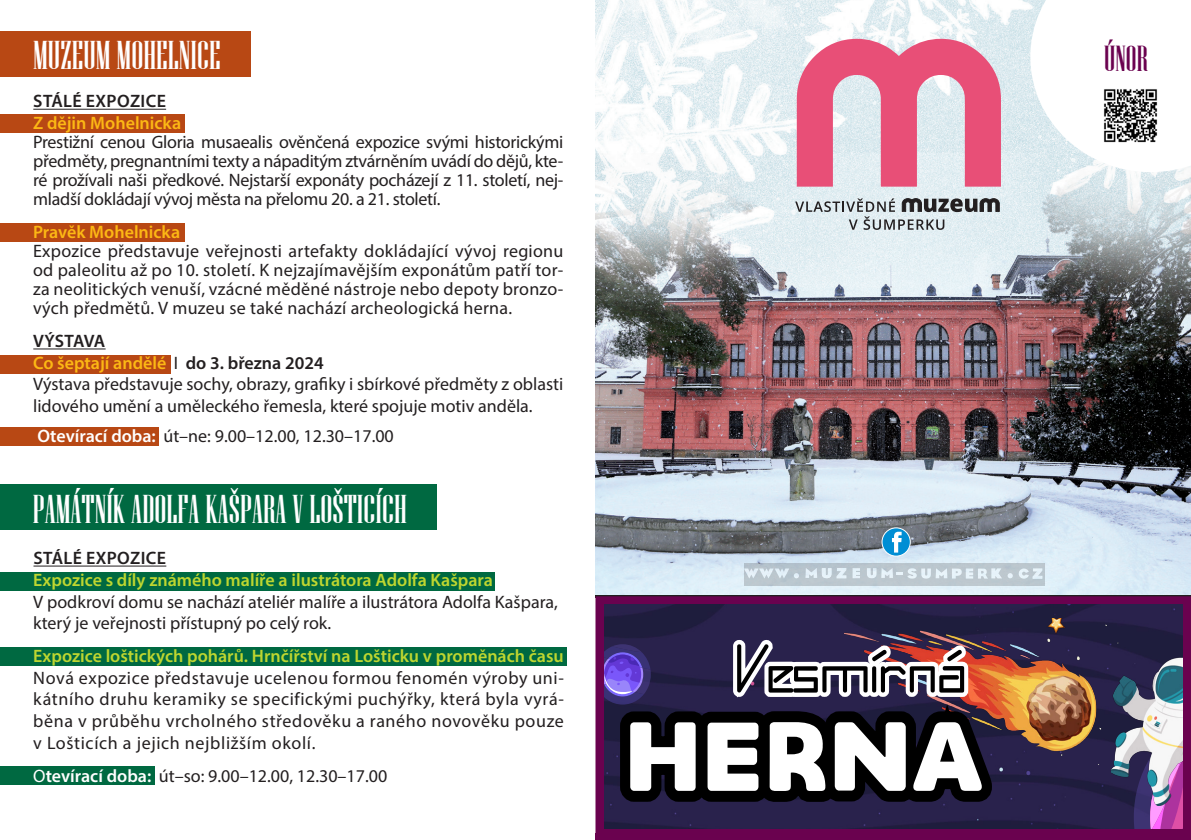
<style>
.page{position:relative;width:1191px;height:840px;background:#fff}
.page>*{position:absolute;margin:0;border:0;box-sizing:border-box;transform-origin:0 0}
.t1{font:98px "Aquino Demo";letter-spacing:-.005em;color:#fff;scale:.94 1}
.t2{font:81.6px "Andromeda CE";color:#000;scale:.94 1}
.t3{font:40px "Niagara Solid";color:#fff}
.t4{font:40px "Inge Upright";color:#fff}
.t5{font:36px "Niagara Solid";color:#6a024f}
.t6{font:18px/19px "Myriad Pro";color:#231f20;text-align:justify}
.t7{font:600 18px "Myriad Pro";color:#bed630}
.t8{font:600 18px "Myriad Pro";color:#fcb814}
.t9{font:600 18px "Myriad Pro";letter-spacing:.02em;color:#231f20}
.t10{font:600 18px "Myriad Pro";letter-spacing:-.02em;color:#231f20}
.s1{font-weight:400;color:#231f20}
.s2{color:#231f20}
.s3{font-weight:600;color:#fff}
.s4{color:#fff}
</style>
<div class="page">
<div style="left:0;top:426px;width:159px;height:19px;background:#b84814"></div>
<div style="left:0;top:354px;width:170px;height:19px;background:#b84814"></div>
<div style="left:0;top:223px;width:184px;height:18px;background:#b84814"></div>
<div style="left:0;top:766px;width:154px;height:18px;background:#006941"></div>
<img style="left:595px;top:0;width:596px;height:594px">
<div style="left:0;top:115px;width:184px;height:18px;background:#b84814"></div>
<div style="left:0;top:484px;width:437px;height:45px;background:#006941"></div>
<div style="left:0;top:571px;width:494px;height:19px;background:#006941"></div>
<div style="left:0;top:647px;width:566px;height:18px;background:#006941"></div>
<hr style="left:33px;top:565px;width:133px;height:1px;background:#231f20">
<div style="left:0;top:31px;width:251px;height:45px;background:#b84814"></div>
<hr style="left:33px;top:109px;width:133px;height:1px;background:#231f20">
<hr style="left:33px;top:348px;width:73px;height:1px;background:#231f20">
<div style="left:595px;top:596px;width:596px;height:243px;border:12px solid #6a024f"></div>
<div style="left:595px;top:832px;width:596px;height:7px;background:#6a024f"></div>
<div style="left:1179px;top:597px;width:12px;height:242px;background:#6a024f"></div>
<svg style="left:796px;top:39px;width:205px;height:147px;background:#e58fa8"></svg>
<svg style="left:795px;top:197px;width:205px;height:33px;background:#b4bcc0"></svg>
<svg style="left:1030px;top:0;width:161px;height:172px"></svg>
<img style="left:1101px;top:86px;width:58px;height:58px">
<div style="left:744px;top:562px;width:300px;height:23px;background:#bbc7ce"></div>
<svg style="left:744px;top:568px;width:55px;height:10px"></svg>
<svg style="left:852px;top:568px;width:8px;height:10px"></svg>
<svg style="left:805px;top:568px;width:41px;height:10px"></svg>
<svg style="left:867px;top:568px;width:145px;height:10px"></svg>
<svg style="left:1018px;top:568px;width:24px;height:10px"></svg>
<svg style="left:882px;top:527px;width:28px;height:29px"></svg>
<div style="left:881px;top:527px;width:29px;height:29px;border:1px solid #fff;border-radius:50%"></div>
<svg style="left:892px;top:531px;width:9px;height:21px"></svg>
<img style="left:604px;top:604px;width:578px;height:224px">
<img style="left:844px;top:618px;width:280px;height:146px">
<svg style="left:1133px;top:804px;width:49px;height:24px"></svg>
<svg style="left:604px;top:634px;width:398px;height:186px;background:#372f41"></svg>
<img style="left:1111px;top:637px;width:71px;height:167px">
<p class="t3" style="left:33px;top:34px;width:189px">MUZEUM MOHELNICE</p>
<p class="t9" style="left:33px;top:90px;width:134px">STÁLÉ EXPOZICE</p>
<p class="t8" style="left:33px;top:111px;width:149px">Z dějin Mohelnicka</p>
<p class="t6" style="left:33px;top:132px;width:532px">Prestižní cenou Gloria musaealis ověnčená expozice svými historickými předměty, pregnantními texty a nápaditým ztvárněním uvádí do dějů, kte&shy;ré prožívali naši předkové. Nejstarší exponáty pocházejí z 11. století, nej&shy;mladší dokládají vývoj města na přelomu 20. a 21. století.</p>
<p class="t8" style="left:33px;top:220px;width:148px">Pravěk Mohelnicka</p>
<p class="t6" style="left:33px;top:241px;width:532px">Expozice představuje veřejnosti artefakty dokládající vývoj regionu od paleolitu až po 10. století. K nejzajímavějším exponátům patří tor&shy;za neolitických venuší, vzácné měděné nástroje nebo depoty bronzo&shy;vých předmětů. V muzeu se také nachází archeologická herna.</p>
<p class="t10" style="left:33px;top:329px;width:74px">VÝSTAVA</p>
<p class="t8" style="left:33px;top:351px;width:292px">Co šeptají andělé <span class="s1">I</span> <span class="s2">do 3. března 2024</span></p>
<p class="t6" style="left:33px;top:373px;width:532px;line-height:21.6px">Výstava představuje sochy, obrazy, grafiky i sbírkové předměty z oblasti lidového umění a uměleckého řemesla, které spojuje motiv anděla.</p>
<p class="t6" style="left:37px;top:426px;width:358px"><span class="s3">Otevírací doba:</span> út–ne: 9.00–12.00, 12.30–17.00</p>
<p class="t4" style="left:34px;top:54px;width:114px">Muzeum mohelnic</p>
<p class="t3" style="left:33px;top:488px;width:375px">PAMÁTNÍK ADOLFA KAŠPARA V LOŠTICÍCH</p>
<p class="t9" style="left:33px;top:546px;width:134px">STÁLÉ EXPOZICE</p>
<p class="t7" style="left:33px;top:568px;width:461px">Expozice s díly známého malíře a ilustrátora Adolfa Kašpara</p>
<p class="t6" style="left:33px;top:591px;width:526px">V podkroví domu se nachází ateliér malíře a ilustrátora Adolfa Kašpara,</p>
<p class="t6" style="left:33px;top:613px;width:299px">který je veřejnosti přístupný po celý rok.</p>
<p class="t7" style="left:33px;top:644px;width:532px">Expozice loštických pohárů. Hrnčířství na Lošticku v proměnách času</p>
<p class="t6" style="left:33px;top:666px;width:532px;line-height:21.6px">Nová expozice představuje ucelenou formou fenomén výroby uni&shy;kátního druhu keramiky se specifickými puchýřky, která byla vyrá&shy;běna v průběhu vrcholného středověku a raného novověku pouze v Lošticích a jejich nejbližším okolí.</p>
<p class="t6" style="left:33px;top:765px;width:355px"><span class="s4">O</span><span class="s3">tevírací doba:</span> út–so: 9.00–12.00, 12.30–17.00</p>
<p class="t2" style="left:735px;top:625px;width:248px">Vesmírná</p>
<p class="t1" style="left:625px;top:682px;width:384px">HERNA</p>
<p class="t5" style="left:1104px;top:40px;width:45px">ÚNOR</p>
</div>
